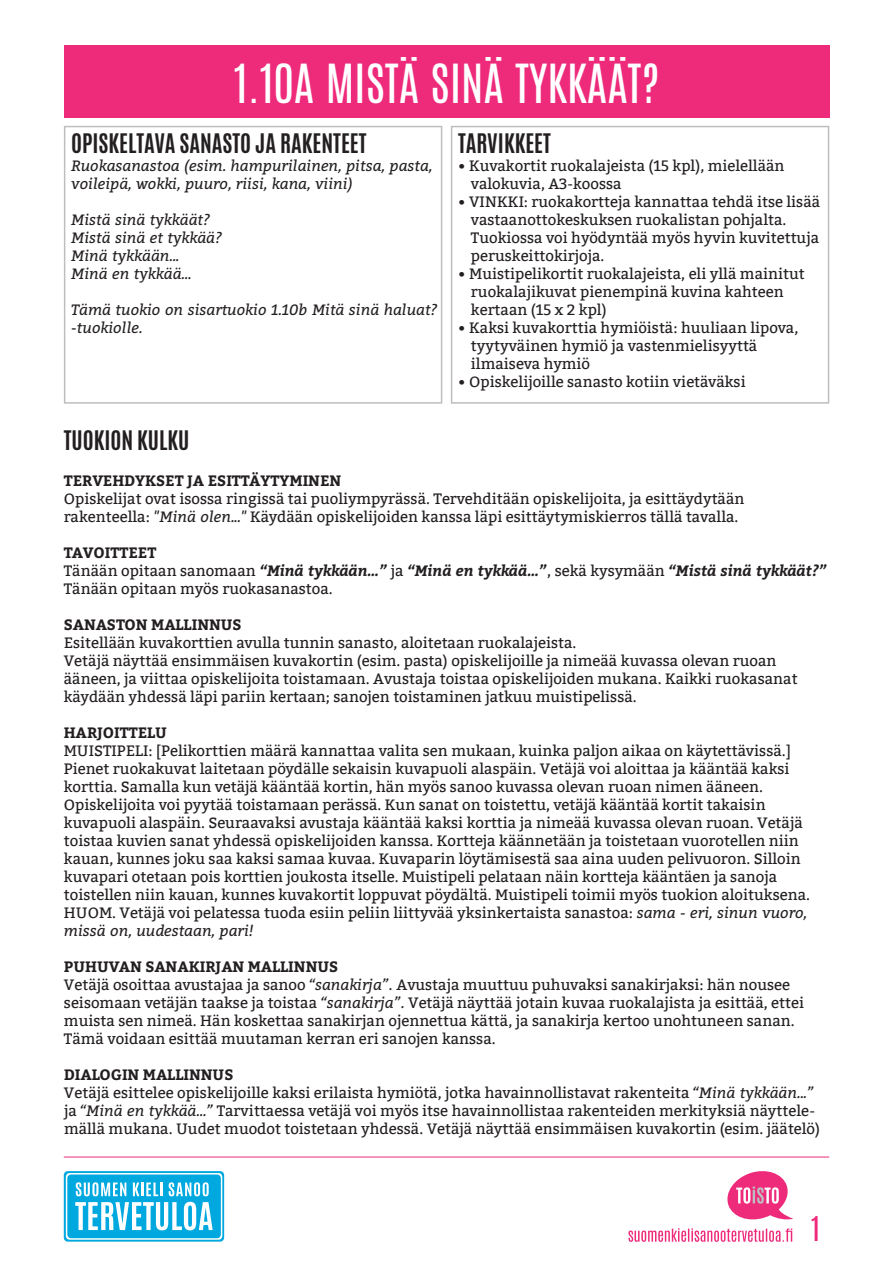
<style>
.page{position:relative;width:893px;height:1263px;background:#fff}
.page>*{position:absolute;margin:0;border:0;box-sizing:border-box;transform-origin:0 0}
.t1{font:45px "Antonio";color:#fff}
.t2{font:28.5px "Antonio";color:#ee2a7b}
.t3{font:700 22.5px "Antonio";color:#231f20}
.t4{font:15px/18px "Bitter";color:#231f20}
.t5{font:italic 15px/18px "Bitter";color:#231f20}
.t6{font:700 15px "Bitter";color:#231f20}
.s1{font-style:italic}
.s2{font-weight:700}
.s3{font-weight:700;font-style:italic}
</style>
<div class="page">
<svg style="left:64px;top:1171px;width:160px;height:70px"></svg>
<svg style="left:66px;top:1173px;width:156px;height:67px"></svg>
<hr style="left:64px;top:1157px;width:765px;height:1px;background:#ee2a7b">
<div style="left:64px;top:45px;width:765px;height:73px;background:#ee2a7b"></div>
<div style="left:64px;top:126px;width:378px;height:278px;border:2px solid #bcbec0"></div>
<div style="left:451px;top:126px;width:378px;height:278px;border:2px solid #bcbec0"></div>
<svg style="left:628px;top:1171px;width:165px;height:71px"></svg>
<h1 class="t1" style="left:234px;top:51px;width:427px">1.10A MISTÄ SINÄ TYKKÄÄT?</h1>
<h3 class="t3" style="left:71px;top:127px;width:297px">OPISKELTAVA SANASTO JA RAKENTEET</h3>
<p class="t5" style="left:71px;top:156px;width:363px">Ruokasanastoa (esim. hampurilainen, pitsa, pasta, voileipä, wokki, puuro, riisi, kana, viini)</p>
<p class="t5" style="left:71px;top:210px;width:152px">Mistä sinä tykkäät?<br>Mistä sinä et tykkää?<br>Minä tykkään...<br>Minä en tykkää...</p>
<p class="t5" style="left:71px;top:300px;width:368px">Tämä tuokio on sisartuokio 1.10b Mitä sinä haluat? -tuokiolle.</p>
<h3 class="t3" style="left:458px;top:127px;width:94px">TARVIKKEET</h3>
<p class="t4" style="left:471px;top:157px;width:315px;text-indent:-13px">• Kuvakortit ruokalajeista (15 kpl), mielellään valokuvia, A3-koossa</p>
<p class="t4" style="left:471px;top:193px;width:351px;text-indent:-13px">• VINKKI: ruokakortteja kannattaa tehdä itse lisää vastaanottokeskuksen ruokalistan pohjalta.<br>Tuokiossa voi hyödyntää myös hyvin kuvitettuja peruskeittokirjoja.</p>
<p class="t4" style="left:471px;top:265px;width:335px;text-indent:-13px">• Muistipelikortit ruokalajeista, eli yllä mainitut ruokalajikuvat pienempinä kuvina kahteen kertaan (15 x 2 kpl)</p>
<p class="t4" style="left:471px;top:319px;width:329px;text-indent:-13px">• Kaksi kuvakorttia hymiöistä: huuliaan lipova, tyytyväinen hymiö ja vastenmielisyyttä ilmaiseva hymiö</p>
<p class="t4" style="left:458px;top:373px;width:289px">• Opiskelijoille sanasto kotiin vietäväksi</p>
<h3 class="t3" style="left:64px;top:423px;width:127px">TUOKION KULKU</h3>
<p class="t6" style="left:64px;top:472px;width:279px">TERVEHDYKSET JA ESITTÄYTYMINEN</p>
<p class="t4" style="left:64px;top:490px;width:682px">Opiskelijat ovat isossa ringissä tai puoliympyrässä. Tervehditään opiskelijoita, ja esittäydytään rakenteella: <span class="s1">"Minä olen..."</span> Käydään opiskelijoiden kanssa läpi esittäytymiskierros tällä tavalla.</p>
<p class="t4" style="left:64px;top:544px;width:765px"><span class="s2">TAVOITTEET<br></span>Tänään opitaan sanomaan <span class="s3">“Minä tykkään…”</span> ja <span class="s3">“Minä en tykkää…”</span>, sekä kysymään <span class="s3">“Mistä sinä tykkäät?”<br></span>Tänään opitaan myös ruokasanastoa.</p>
<p class="t6" style="left:64px;top:616px;width:179px">SANASTON MALLINNUS</p>
<p class="t4" style="left:64px;top:634px;width:735px">Esitellään kuvakorttien avulla tunnin sanasto, aloitetaan ruokalajeista.<br>Vetäjä näyttää ensimmäisen kuvakortin (esim. pasta) opiskelijoille ja nimeää kuvassa olevan ruoan ääneen, ja viittaa opiskelijoita toistamaan. Avustaja toistaa opiskelijoiden mukana. Kaikki ruokasanat käydään yhdessä läpi pariin kertaan; sanojen toistaminen jatkuu muistipelissä.</p>
<p class="t6" style="left:64px;top:724px;width:104px">HARJOITTELU</p>
<p class="t4" style="left:64px;top:742px;width:748px">MUISTIPELI: [Pelikorttien määrä kannattaa valita sen mukaan, kuinka paljon aikaa on käytettävissä.] Pienet ruokakuvat laitetaan pöydälle sekaisin kuvapuoli alaspäin. Vetäjä voi aloittaa ja kääntää kaksi korttia. Samalla kun vetäjä kääntää kortin, hän myös sanoo kuvassa olevan ruoan nimen ääneen.<br>Opiskelijoita voi pyytää toistamaan perässä. Kun sanat on toistettu, vetäjä kääntää kortit takaisin kuvapuoli alaspäin. Seuraavaksi avustaja kääntää kaksi korttia ja nimeää kuvassa olevan ruoan. Vetäjä toistaa kuvien sanat yhdessä opiskelijoiden kanssa. Kortteja käännetään ja toistetaan vuorotellen niin kauan, kunnes joku saa kaksi samaa kuvaa. Kuvaparin löytämisestä saa aina uuden pelivuoron. Silloin kuvapari otetaan pois korttien joukosta itselle. Muistipeli pelataan näin kortteja kääntäen ja sanoja toistellen niin kauan, kunnes kuvakortit loppuvat pöydältä. Muistipeli toimii myös tuokion aloituksena.<br>HUOM. Vetäjä voi pelatessa tuoda esiin peliin liittyvää yksinkertaista sanastoa: <span class="s1">sama - eri, sinun vuoro, missä on, uudestaan, pari!</span></p>
<p class="t4" style="left:64px;top:958px;width:742px"><span class="s2">PUHUVAN SANAKIRJAN MALLINNUS<br></span>Vetäjä osoittaa avustajaa ja sanoo <span class="s1">“sanakirja”.</span> Avustaja muuttuu puhuvaksi sanakirjaksi: hän nousee seisomaan vetäjän taakse ja toistaa <span class="s1">“sanakirja”.</span> Vetäjä näyttää jotain kuvaa ruokalajista ja esittää, ettei muista sen nimeä. Hän koskettaa sanakirjan ojennettua kättä, ja sanakirja kertoo unohtuneen sanan.<br>Tämä voidaan esittää muutaman kerran eri sanojen kanssa.</p>
<p class="t4" style="left:64px;top:1066px;width:758px"><span class="s2">DIALOGIN MALLINNUS<br></span>Vetäjä esittelee opiskelijoille kaksi erilaista hymiötä, jotka havainnollistavat rakenteita <span class="s1">“Minä tykkään...” </span>ja <span class="s1">“Minä en tykkää...”</span> Tarvittaessa vetäjä voi myös itse havainnollistaa rakenteiden merkityksiä näyttele&shy;mällä mukana. Uudet muodot toistetaan yhdessä. Vetäjä näyttää ensimmäisen kuvakortin (esim. jäätelö)</p>
<h2 class="t2" style="left:811px;top:1208px;width:10px">1</h2>
</div>
